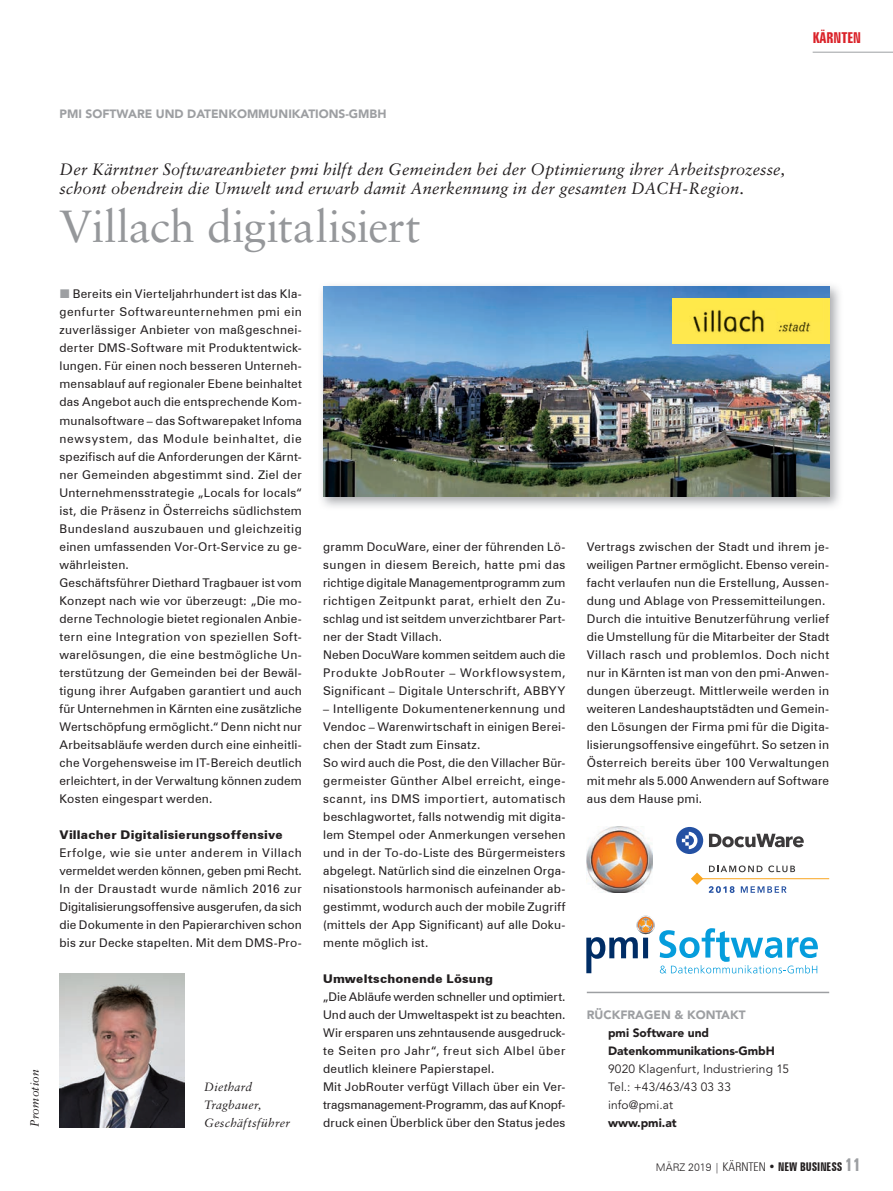
<style>
.page{position:relative;width:893px;height:1191px;background:#fff}
.page>*{position:absolute;margin:0;border:0;box-sizing:border-box;transform-origin:0 0}
.t1{font:45px "Sabon LT Std";letter-spacing:-.01em;color:#95979a}
.t2{font:italic 16.5px/19.5px "Sabon LT Std";letter-spacing:.01em;color:#231f20}
.t3{font:700 extra-condensed 15px "Zurich BT";color:#da2128}
.t4{font:12px/18px "Zurich BT";letter-spacing:.02em;color:#231f20}
.t5{font:12px/18px "Avenir LT Std";letter-spacing:.015em;color:#231f20}
.t6{font:900 12px "Avenir LT Std";color:#9d9fa2}
.t7{font:900 12px "Zurich BT";letter-spacing:.02em;color:#231f20}
.t8{font:900 12px/18px "Avenir LT Std";color:#231f20}
.t9{font:italic 12px/18px "Sabon LT Std";letter-spacing:.02em;color:#231f20}
.t10{font:700 extra-condensed 12px "Zurich BT";color:#231f20}
.s1{font-weight:300;font-stretch:normal;font-size:10.5px}
.s2{font-weight:300;font-stretch:condensed}
.s3{font-size:18px;color:#9d9fa2}
</style>
<div class="page">
<hr style="left:813px;top:52px;width:80px;height:1px;background:#9d9fa2">
<hr style="left:587px;top:991px;width:242px;height:2px;background:#9d9fa2">
<img style="left:60px;top:973px;width:125px;height:154px">
<img style="left:321px;top:285px;width:519px;height:222px">
<img style="left:323px;top:287px;width:506px;height:209px">
<svg style="left:586px;top:915px;width:232px;height:58px"></svg>
<img style="left:587px;top:826px;width:66px;height:66px">
<svg style="left:676px;top:827px;width:27px;height:27px"></svg>
<svg style="left:709px;top:833px;width:95px;height:14px"></svg>
<svg style="left:709px;top:865px;width:53px;height:7px"></svg>
<svg style="left:768px;top:865px;width:27px;height:7px"></svg>
<svg style="left:709px;top:886px;width:25px;height:7px"></svg>
<svg style="left:741px;top:886px;width:45px;height:6px"></svg>
<hr style="left:701px;top:878px;width:128px;height:1px;background:#f9a520">
<svg style="left:691px;top:872px;width:12px;height:13px"></svg>
<img style="left:672px;top:298px;width:157px;height:45px">
<p class="t3" style="left:813px;top:29px;width:50px">KÄRNTEN</p>
<p class="t9" style="left:26px;top:1126px;width:59px;rotate:-90deg">Promotion</p>
<p class="t6" style="left:60px;top:107px;width:328px">PMI SOFTWARE UND DATENKOMMUNIKATIONS-GMBH</p>
<h2 class="t2" style="left:60px;top:159px;width:727px">Der Kärntner Softwareanbieter pmi hilft den Gemeinden bei der Optimierung ihrer Arbeitsprozesse, schont obendrein die Umwelt und erwarb damit Anerkennung in der gesamten DACH-Region.</h2>
<h1 class="t1" style="left:60px;top:200px;width:363px">Villach digitalisiert</h1>
<p class="t4" style="left:60px;top:285px;width:244px;text-indent:13px">Bereits ein Vierteljahrhundert ist das Kla&shy;genfurter Softwareunternehmen pmi ein zuverlässiger Anbieter von maßgeschnei&shy;derter DMS-Software mit Produktentwick&shy;lungen. Für einen noch besseren Unterneh&shy;mensablauf auf regionaler Ebene beinhaltet das Angebot auch die entsprechende Kom&shy;munalsoftware – das Softwarepaket Infoma newsystem, das Module beinhaltet, die spezifisch auf die Anforderungen der Kärnt&shy;ner Gemeinden abgestimmt sind. Ziel der Unternehmensstrategie „Locals for locals“ ist, die Präsenz in Österreichs südlichstem Bundesland auszubauen und gleichzeitig einen umfassenden Vor-Ort-Service zu ge&shy;währleisten.<br>Geschäftsführer Diethard Tragbauer ist vom Konzept nach wie vor überzeugt: „Die mo&shy;derne Technologie bietet regionalen Anbie&shy;tern eine Integration von speziellen Soft&shy;warelösungen, die eine bestmögliche Un&shy;terstützung der Gemeinden bei der Bewäl&shy;tigung ihrer Aufgaben garantiert und auch für Unternehmen in Kärnten eine zusätzliche Wertschöpfung ermöglicht.“ Denn nicht nur Arbeitsabläufe werden durch eine einheitli&shy;che Vorgehensweise im IT-Bereich deutlich erleichtert, in der Verwaltung können zudem Kosten eingespart werden.</p>
<p class="t7" style="left:60px;top:827px;width:225px">Villacher Digitalisierungsoffensive</p>
<p class="t4" style="left:60px;top:843px;width:244px;text-align:justify">Erfolge, wie sie unter anderem in Villach vermeldet werden können, geben pmi Recht.<br>In der Draustadt wurde nämlich 2016 zur Digitalisierungsoffensive ausgerufen, da sich die Dokumente in den Papierarchiven schon bis zur Decke stapelten. Mit dem DMS-Pro-</p>
<p class="t9" style="left:204px;top:1077px;width:88px">Diethard<br>Tragbauer,<br>Geschäftsführer</p>
<p class="t4" style="left:323px;top:537px;width:244px">gramm DocuWare, einer der führenden Lö&shy;sungen in diesem Bereich, hatte pmi das richtige digitale Managementprogramm zum richtigen Zeitpunkt parat, erhielt den Zu&shy;schlag und ist seitdem unverzichtbarer Part&shy;ner der Stadt Villach.<br>Neben DocuWare kommen seitdem auch die Produkte JobRouter – Workflowsystem, Significant – Digitale Unterschrift, ABBYY</p>
<p class="t4" style="left:323px;top:699px;width:244px">– Intelligente Dokumentenerkennung und Vendoc – Warenwirtschaft in einigen Berei&shy;chen der Stadt zum Einsatz.<br>So wird auch die Post, die den Villacher Bür&shy;germeister Günther Albel erreicht, einge&shy;scannt, ins DMS importiert, automatisch beschlagwortet, falls notwendig mit digita&shy;lem Stempel oder Anmerkungen versehen und in der To-do-Liste des Bürgermeisters abgelegt. Natürlich sind die einzelnen Orga&shy;nisationstools harmonisch aufeinander ab&shy;gestimmt, wodurch auch der mobile Zugriff (mittels der App Significant) auf alle Doku&shy;mente möglich ist.</p>
<p class="t7" style="left:323px;top:971px;width:171px">Umweltschonende Lösung</p>
<p class="t4" style="left:323px;top:987px;width:244px">„Die Abläufe werden schneller und optimiert.<br>Und auch der Umweltaspekt ist zu beachten.<br>Wir ersparen uns zehntausende ausgedruck&shy;te Seiten pro Jahr“, freut sich Albel über deutlich kleinere Papierstapel.<br>Mit JobRouter verfügt Villach über ein Ver&shy;tragsmanagement-Programm, das auf Knopf&shy;druck einen Überblick über den Status jedes</p>
<p class="t4" style="left:587px;top:537px;width:244px">Vertrags zwischen der Stadt und ihrem je&shy;weiligen Partner ermöglicht. Ebenso verein&shy;facht verlaufen nun die Erstellung, Aussen&shy;dung und Ablage von Pressemitteilungen.<br>Durch die intuitive Benutzerführung verlief die Umstellung für die Mitarbeiter der Stadt Villach rasch und problemlos. Doch nicht nur in Kärnten ist man von den pmi-Anwen&shy;dungen überzeugt. Mittlerweile werden in weiteren Landeshauptstädten und Gemein&shy;den Lösungen der Firma pmi für die Digita&shy;lisierungsoffensive eingeführt. So setzen in Österreich bereits über 100 Verwaltungen mit mehr als 5.000 Anwendern auf Software aus dem Hause pmi.</p>
<p class="t6" style="left:587px;top:1007px;width:160px">RÜCKFRAGEN &amp; KONTAKT</p>
<p class="t8" style="left:608px;top:1023px;width:168px">pmi Software und<br>Datenkommunikations-GmbH</p>
<p class="t5" style="left:608px;top:1060px;width:183px">9020 Klagenfurt, Industriering 15<br>Tel.: +43/463/43 03 33 info@pmi.at</p>
<p class="t8" style="left:608px;top:1113px;width:70px">www.pmi.at</p>
<p class="t10" style="left:656px;top:1159px;width:207px"><span class="s1">MÄRZ 2019 |</span> <span class="s2">KÄRNTEN</span> • NEW BUSINESS <span class="s3">11</span></p>
</div>
